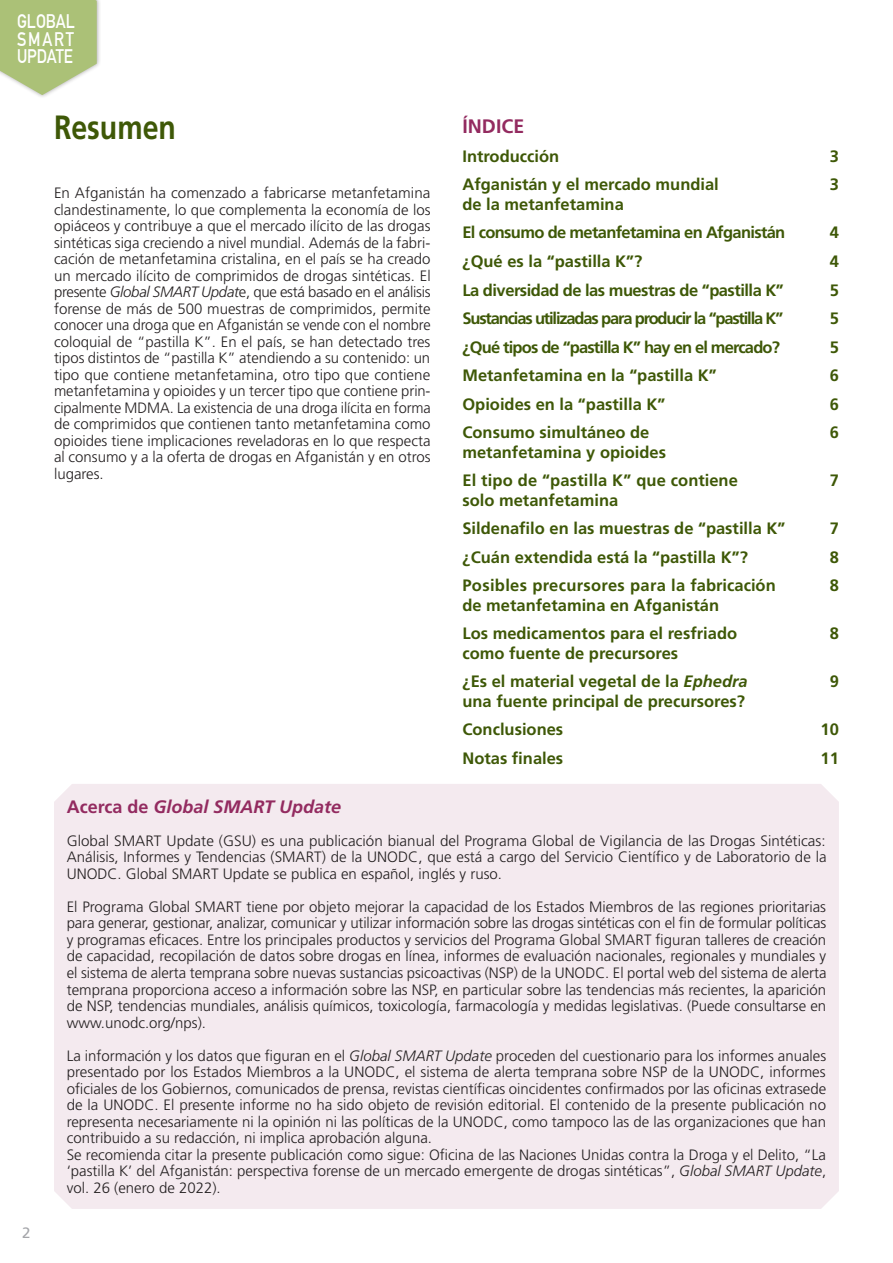
<style>
.page{position:relative;width:893px;height:1263px;background:#fff}
.page>*{position:absolute;margin:0;border:0;box-sizing:border-box;transform-origin:0 0}
.Head_1{font:700 33.6px "Frutiger LT Std";color:#3e5807;scale:.85 1}
.t1{font:700 19.5px "Frutiger LT Std";color:#932b60}
.t2{font:700 19.2px/17.5px "DIN Alternate";color:#fff;text-align:justify;scale:.85 1}
.Heading_in_Content{font:italic 700 18px "Frutiger LT Std";color:#932b60}
.t3{font:700 16.5px "Frutiger LT Std";color:#3e5807}
.t4{font:700 16.5px "Frutiger LT Std";letter-spacing:-.07em;color:#3e5807}
.t5{font:700 16.5px "Frutiger LT Std";letter-spacing:-.03em;color:#3e5807}
.t6{font:700 16.5px "Frutiger LT Std";letter-spacing:-.05em;color:#3e5807}
.t7{font:700 16.5px "Frutiger LT Std";letter-spacing:-.04em;color:#3e5807}
.t8{font:700 16.5px "Frutiger LT Std";letter-spacing:.02em;color:#3e5807}
.Body{font:300 15px/16.5px "Frutiger LT Std";color:#231f20;text-align:justify}
.t9{font:15px "Frutiger LT Std";color:#a4a5a9}
.s1{font-style:italic}
.s2{font-style:normal}
</style>
<div class="page">
<div style="left:0;top:0;width:101px;height:100px;background:#231f20;opacity:.4"></div>
<svg style="left:0;top:0;width:97px;height:95px"></svg>
<div style="left:54px;top:784px;width:785px;height:425px;background:#f4eaef"></div>
<p class="t2" style="left:17px;top:11px;width:70px">GLOBAL SMART UPDATE</p>
<p class="Head_1" style="left:54px;top:108px;width:145px">Resumen</p>
<p class="Body" style="left:54px;top:185px;width:378px">En Afganistán ha comenzado a fabricarse metanfetamina clandestinamente, lo que complementa la economía de los opiáceos y contribuye a que el mercado ilícito de las drogas sintéticas siga creciendo a nivel mundial. Además de la fabri&shy;cación de metanfetamina cristalina, en el país se ha creado un mercado ilícito de comprimidos de drogas sintéticas. El presente <span class="s1">Global SMART Updat</span>e, que está basado en el análisis forense de más de 500 muestras de comprimidos, permite conocer una droga que en Afganistán se vende con el nombre coloquial de “pastilla K”. En el país, se han detectado tres tipos distintos de “pastilla K” atendiendo a su contenido: un tipo que contiene metanfetamina, otro tipo que contiene metanfetamina y opioides y un tercer tipo que contiene prin&shy;cipalmente MDMA. La existencia de una droga ilícita en forma de comprimidos que contienen tanto metanfetamina como opioides tiene implicaciones reveladoras en lo que respecta al consumo y a la oferta de drogas en Afganistán y en otros lugares.</p>
<p class="t1" style="left:462px;top:115px;width:63px">ÍNDICE</p>
<p class="t3" style="left:462px;top:147px;width:98px">Introducción</p>
<p class="t3" style="left:830px;top:147px;width:11px">3</p>
<p class="t3" style="left:462px;top:175px;width:258px">Afganistán y el mercado mundial</p>
<p class="t3" style="left:830px;top:175px;width:11px">3</p>
<p class="t3" style="left:462px;top:195px;width:163px">de la metanfetamina</p>
<p class="t7" style="left:462px;top:223px;width:324px">El consumo de metanfetamina en Afganistán</p>
<p class="t3" style="left:830px;top:223px;width:11px">4</p>
<p class="t3" style="left:462px;top:252px;width:182px">¿Qué es la “pastilla K”?</p>
<p class="t3" style="left:830px;top:252px;width:11px">4</p>
<p class="t5" style="left:462px;top:280px;width:323px">La diversidad de las muestras de “pastilla K”</p>
<p class="t3" style="left:830px;top:280px;width:11px">5</p>
<p class="t4" style="left:462px;top:309px;width:322px">Sustancias utilizadas para producir la “pastilla K”</p>
<p class="t3" style="left:830px;top:309px;width:11px">5</p>
<p class="t6" style="left:462px;top:337px;width:319px">¿Qué tipos de “pastilla K” hay en el mercado?</p>
<p class="t3" style="left:830px;top:337px;width:11px">5</p>
<p class="t3" style="left:462px;top:366px;width:256px">Metanfetamina en la “pastilla K”</p>
<p class="t3" style="left:830px;top:366px;width:11px">6</p>
<p class="t3" style="left:462px;top:394px;width:204px">Opioides en la “pastilla K”</p>
<p class="t3" style="left:830px;top:394px;width:11px">6</p>
<p class="t3" style="left:462px;top:423px;width:189px">Consumo simultáneo de</p>
<p class="t3" style="left:830px;top:423px;width:11px">6</p>
<p class="t3" style="left:462px;top:442px;width:205px">metanfetamina y opioides</p>
<p class="t3" style="left:462px;top:471px;width:277px">El tipo de “pastilla K” que contiene</p>
<p class="t3" style="left:830px;top:471px;width:11px">7</p>
<p class="t3" style="left:462px;top:490px;width:157px">solo metanfetamina</p>
<p class="t3" style="left:462px;top:519px;width:325px">Sildenafilo en las muestras de “pastilla K”</p>
<p class="t3" style="left:830px;top:519px;width:11px">7</p>
<p class="t3" style="left:462px;top:547px;width:287px">¿Cuán extendida está la “pastilla K”?</p>
<p class="t3" style="left:830px;top:547px;width:11px">8</p>
<p class="t8" style="left:462px;top:576px;width:315px">Posibles precursores para la fabricación</p>
<p class="t3" style="left:830px;top:576px;width:11px">8</p>
<p class="t3" style="left:462px;top:595px;width:258px">de metanfetamina en Afganistán</p>
<p class="t3" style="left:462px;top:624px;width:276px">Los medicamentos para el resfriado</p>
<p class="t3" style="left:830px;top:624px;width:11px">8</p>
<p class="t3" style="left:462px;top:643px;width:217px">como fuente de precursores</p>
<p class="t3" style="left:462px;top:672px;width:287px">¿Es el material vegetal de la <span class="s1">Ephedra</span></p>
<p class="t3" style="left:830px;top:672px;width:11px">9</p>
<p class="t3" style="left:462px;top:691px;width:284px">una fuente principal de precursores?</p>
<p class="t3" style="left:462px;top:720px;width:102px">Conclusiones</p>
<p class="t3" style="left:821px;top:720px;width:20px">10</p>
<p class="t3" style="left:462px;top:748px;width:102px">Notas finales</p>
<p class="t3" style="left:821px;top:748px;width:20px">11</p>
<p class="t9" style="left:22px;top:1224px;width:10px">2</p>
<p class="Heading_in_Content" style="left:67px;top:796px;width:276px"><span class="s2">Acerca de</span> Global SMART Update</p>
<p class="Body" style="left:67px;top:833px;width:761px">Global SMART Update (GSU) es una publicación bianual del Programa Global de Vigilancia de las Drogas Sintéticas:<br>Análisis, Informes y Tendencias (SMART) de la UNODC, que está a cargo del Servicio Científico y de Laboratorio de la UNODC. Global SMART Update se publica en español, inglés y ruso.</p>
<p class="Body" style="left:67px;top:899px;width:761px">El Programa Global SMART tiene por objeto mejorar la capacidad de los Estados Miembros de las regiones prioritarias para generar, gestionar, analizar, comunicar y utilizar información sobre las drogas sintéticas con el fin de formular políticas y programas eficaces. Entre los principales productos y servicios del Programa Global SMART figuran talleres de creación de capacidad, recopilación de datos sobre drogas en línea, informes de evaluación nacionales, regionales y mundiales y el sistema de alerta temprana sobre nuevas sustancias psicoactivas (NSP) de la UNODC. El portal web del sistema de alerta temprana proporciona acceso a información sobre las NSP, en particular sobre las tendencias más recientes, la aparición de NSP, tendencias mundiales, análisis químicos, toxicología, farmacología y medidas legislativas. (Puede consultarse en www.unodc.org/nps).</p>
<p class="Body" style="left:67px;top:1047px;width:761px">La información y los datos que figuran en el <span class="s1">Global SMART Update</span> proceden del cuestionario para los informes anuales presentado por los Estados Miembros a la UNODC, el sistema de alerta temprana sobre NSP de la UNODC, informes oficiales de los Gobiernos, comunicados de prensa, revistas científicas oincidentes confirmados por las oficinas extrasede de la UNODC. El presente informe no ha sido objeto de revisión editorial. El contenido de la presente publicación no representa necesariamente ni la opinión ni las políticas de la UNODC, como tampoco las de las organizaciones que han contribuido a su redacción, ni implica aprobación alguna.</p>
<p class="Body" style="left:67px;top:1146px;width:761px">Se recomienda citar la presente publicación como sigue: Oficina de las Naciones Unidas contra la Droga y el Delito, “La ‘pastilla K’ del Afganistán: perspectiva forense de un mercado emergente de drogas sintéticas”, <span class="s1">Global SMART Update</span>, vol. 26 (enero de 2022).</p>
</div>
